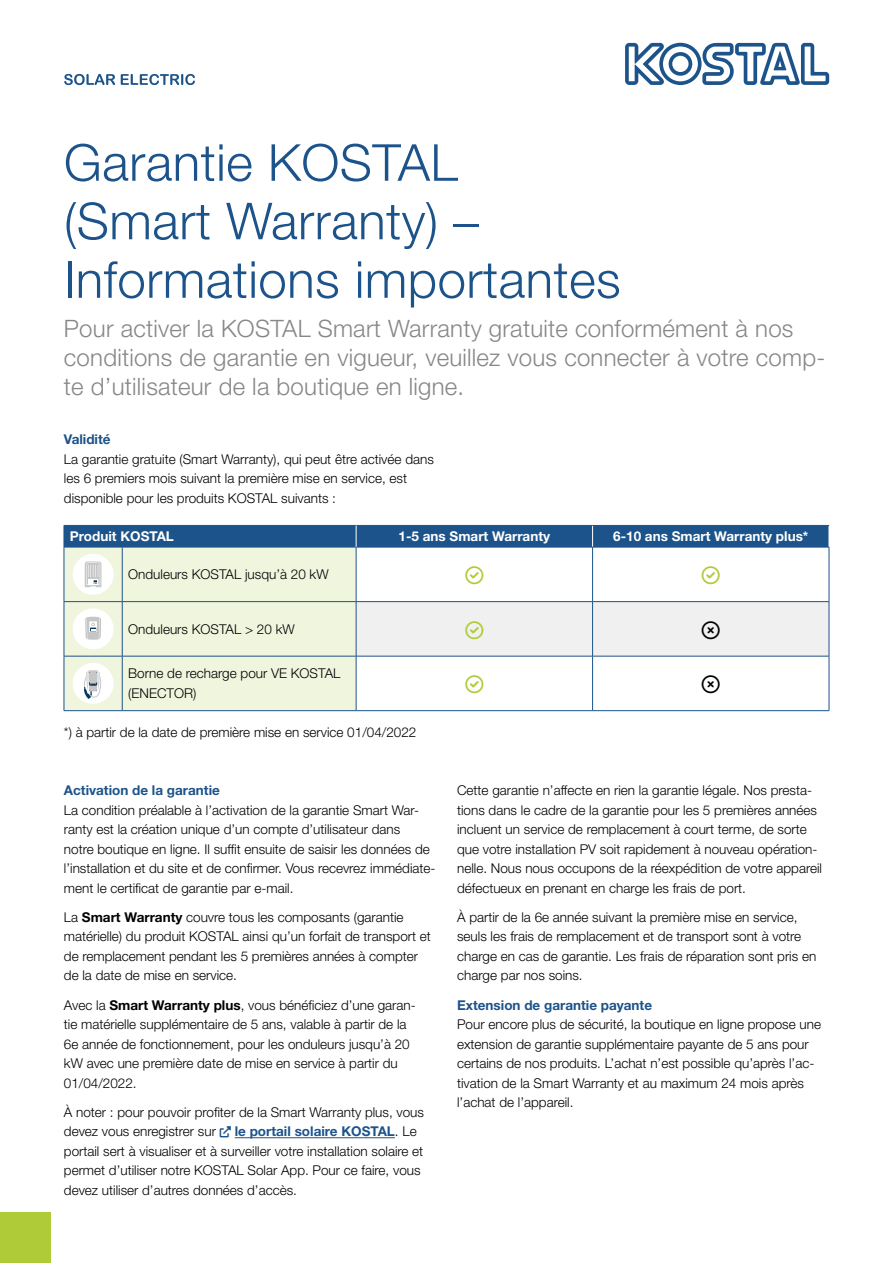
<style>
.page{position:relative;width:893px;height:1263px;background:#fff}
.page>*{position:absolute;margin:0;border:0;box-sizing:border-box;transform-origin:0 0}
.t1{font:300 51px/58.5px "Helvetica Neue LT Pro";letter-spacing:.01em;color:#1c538a}
.t2{font:300 24px/29.2px "Helvetica Neue LT Pro";letter-spacing:.01em;color:#878787}
.t3{font:300 13.5px/19.5px "Helvetica Neue LT Pro";color:#000}
.t4{font:700 13.5px "Helvetica Neue LT Pro";color:#fff}
.t5{font:700 13.5px "Helvetica Neue LT Pro";color:#1c538a}
.s1{font-weight:700}
.s2{font-weight:700;color:#1c538a}
</style>
<div class="page">
<svg style="left:625px;top:43px;width:204px;height:42px"></svg>
<svg style="left:64px;top:74px;width:51px;height:11px"></svg>
<svg style="left:121px;top:74px;width:74px;height:11px"></svg>
<div style="left:0;top:1212px;width:51px;height:51px;background:#afcb37"></div>
<hr style="left:235px;top:1137px;width:160px;height:1px;background:#1c538a">
<div style="left:65px;top:548px;width:291px;height:162px;background:#f0f5de"></div>
<hr style="left:592px;top:547px;width:1px;height:54px;background:#1c538a">
<hr style="left:829px;top:547px;width:1px;height:54px;background:#1c538a">
<hr style="left:593px;top:601px;width:236px;height:1px;background:#1c538a">
<hr style="left:829px;top:602px;width:1px;height:54px;background:#1c538a">
<hr style="left:593px;top:656px;width:236px;height:1px;background:#1c538a">
<hr style="left:592px;top:656px;width:1px;height:54px;background:#1c538a">
<hr style="left:829px;top:656px;width:1px;height:54px;background:#1c538a">
<hr style="left:356px;top:710px;width:237px;height:1px;background:#1c538a">
<hr style="left:593px;top:710px;width:236px;height:1px;background:#1c538a">
<hr style="left:64px;top:601px;width:58px;height:1px;background:#1c538a">
<hr style="left:122px;top:601px;width:234px;height:1px;background:#1c538a">
<hr style="left:64px;top:656px;width:58px;height:1px;background:#1c538a">
<hr style="left:122px;top:656px;width:234px;height:1px;background:#1c538a">
<hr style="left:64px;top:547px;width:1px;height:54px;background:#1c538a">
<hr style="left:122px;top:547px;width:1px;height:54px;background:#1c538a">
<hr style="left:64px;top:602px;width:1px;height:54px;background:#1c538a">
<hr style="left:122px;top:602px;width:1px;height:54px;background:#1c538a">
<hr style="left:64px;top:656px;width:1px;height:54px;background:#1c538a">
<hr style="left:122px;top:656px;width:1px;height:54px;background:#1c538a">
<hr style="left:356px;top:656px;width:1px;height:54px;background:#1c538a">
<hr style="left:64px;top:710px;width:58px;height:1px;background:#1c538a">
<hr style="left:122px;top:710px;width:234px;height:1px;background:#1c538a">
<hr style="left:356px;top:547px;width:1px;height:54px;background:#1c538a">
<hr style="left:356px;top:601px;width:237px;height:1px;background:#1c538a">
<hr style="left:356px;top:656px;width:237px;height:1px;background:#1c538a">
<hr style="left:356px;top:547px;width:237px;height:1px;background:#1c538a">
<hr style="left:593px;top:547px;width:236px;height:1px;background:#1c538a">
<hr style="left:64px;top:547px;width:58px;height:1px;background:#1c538a">
<hr style="left:122px;top:547px;width:234px;height:1px;background:#1c538a">
<div style="left:64px;top:525px;width:766px;height:22px;background:#1c538a"></div>
<div style="left:73px;top:554px;width:41px;height:41px;background:#fff;border-radius:50%"></div>
<svg style="left:85px;top:561px;width:16px;height:26px"></svg>
<div style="left:73px;top:608px;width:41px;height:41px;background:#fff;border-radius:50%"></div>
<svg style="left:85px;top:617px;width:16px;height:23px"></svg>
<div style="left:73px;top:663px;width:41px;height:41px;background:#fff;border-radius:50%"></div>
<svg style="left:84px;top:670px;width:17px;height:29px"></svg>
<div style="left:356px;top:602px;width:473px;height:54px;background:#f0f0f0"></div>
<h1 class="t1" style="left:64px;top:132px;width:558px">Garantie KOSTAL<br>(Smart Warranty) –<br>Informations importantes</h1>
<h2 class="t2" style="left:64px;top:313px;width:763px">Pour activer la KOSTAL Smart Warranty gratuite conformément à nos conditions de garantie en vigueur, veuillez vous connecter à votre comp&shy;te d’utilisateur de la boutique en ligne.</h2>
<p class="t5" style="left:64px;top:431px;width:48px">Validité</p>
<p class="t3" style="left:64px;top:449px;width:371px">La garantie gratuite (Smart Warranty), qui peut être activée dans les 6 premiers mois suivant la première mise en service, est disponible pour les produits KOSTAL suivants :</p>
<p class="t4" style="left:70px;top:528px;width:106px">Produit KOSTAL</p>
<p class="t4" style="left:399px;top:528px;width:153px">1-5 ans Smart Warranty</p>
<p class="t4" style="left:613px;top:528px;width:197px">6-10 ans Smart Warranty plus*</p>
<p class="t3" style="left:128px;top:564px;width:202px">Onduleurs KOSTAL jusqu’à 20 kW</p>
<p class="t3" style="left:128px;top:619px;width:168px">Onduleurs KOSTAL &gt; 20 kW</p>
<p class="t3" style="left:128px;top:664px;width:214px">Borne de recharge pour VE KOSTAL (ENECTOR)</p>
<p class="t3" style="left:64px;top:722px;width:354px">*) à partir de la date de première mise en service 01/04/2022</p>
<p class="t5" style="left:64px;top:782px;width:157px">Activation de la garantie</p>
<p class="t3" style="left:64px;top:800px;width:373px">La condition préalable à l’activation de la garantie Smart War&shy;ranty est la création unique d’un compte d’utilisateur dans<br>notre boutique en ligne. Il suffit ensuite de saisir les données de l’installation et du site et de confirmer. Vous recevrez immédiate&shy;ment le certificat de garantie par e-mail.</p>
<p class="t3" style="left:64px;top:907px;width:368px">La <span class="s1">Smart Warranty</span> couvre tous les composants (garantie matérielle) du produit KOSTAL ainsi qu’un forfait de transport et de remplacement pendant les 5 premières années à compter de la date de mise en service.</p>
<p class="t3" style="left:64px;top:995px;width:353px">Avec la <span class="s1">Smart Warranty plus</span>, vous bénéficiez d’une garan&shy;tie matérielle supplémentaire de 5 ans, valable à partir de la 6e année de fonctionnement, pour les onduleurs jusqu’à 20 kW avec une première date de mise en service à partir du 01/04/2022.</p>
<p class="t3" style="left:64px;top:1102px;width:362px">À noter : pour pouvoir profiter de la Smart Warranty plus, vous devez vous enregistrer sur</p>
<p class="t3" style="left:64px;top:1121px;width:361px;text-indent:171px"><span class="s2">le portail solaire KOSTAL</span>. Le portail sert à visualiser et à surveiller votre installation solaire et permet d’utiliser notre KOSTAL Solar App. Pour ce faire, vous devez utiliser d’autres données d’accès.</p>
<p class="t3" style="left:457px;top:780px;width:366px">Cette garantie n’affecte en rien la garantie légale. Nos presta&shy;tions dans le cadre de la garantie pour les 5 premières années incluent un service de remplacement à court terme, de sorte que votre installation PV soit rapidement à nouveau opération&shy;nelle. Nous nous occupons de la réexpédition de votre appareil défectueux en prenant en charge les frais de port.</p>
<p class="t3" style="left:457px;top:907px;width:361px">À partir de la 6e année suivant la première mise en service, seuls les frais de remplacement et de transport sont à votre charge en cas de garantie. Les frais de réparation sont pris en charge par nos soins.</p>
<p class="t5" style="left:457px;top:996px;width:196px">Extension de garantie payante</p>
<p class="t3" style="left:457px;top:1014px;width:365px">Pour encore plus de sécurité, la boutique en ligne propose une extension de garantie supplémentaire payante de 5 ans pour certains de nos produits. L’achat n’est possible qu’après l’ac&shy;tivation de la Smart Warranty et au maximum 24 mois après l’achat de l’appareil.</p>
</div>
